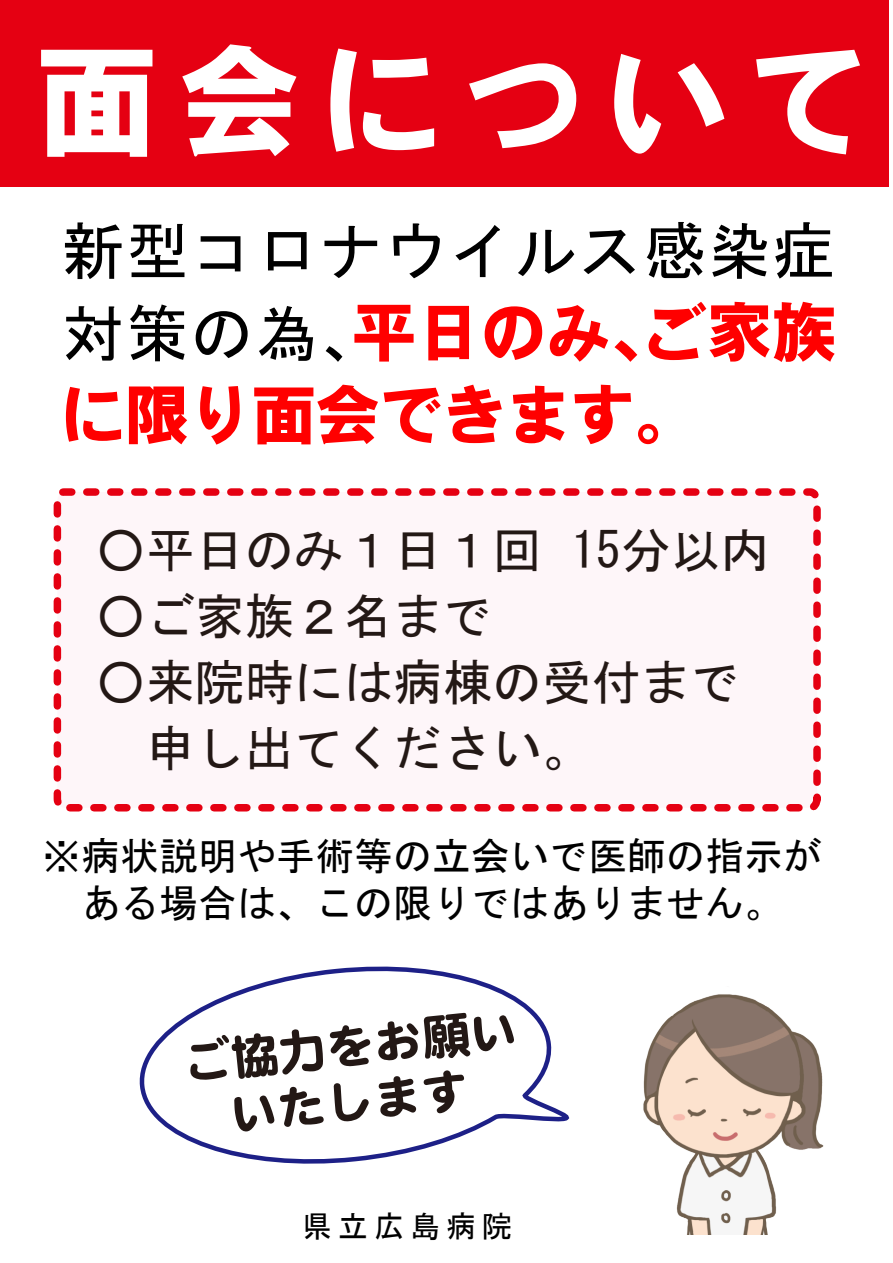
<style>
.page{position:relative;width:893px;height:1263px;background:#fff}
.page>*{position:absolute;margin:0;border:0;box-sizing:border-box;transform-origin:0 0}
.t1{font:118.5px "PMT Into Go EB";letter-spacing:.2em;color:#fff}
.t2{font:63px/82.5px "PMT Into Go EB";letter-spacing:.01em;color:#f00}
.t3{font:63px "MS Gothic";letter-spacing:.025em;color:#000}
.t4{font:49.5px/66px "MS Gothic";color:#231815}
.t5{font:600 48px/55.3px "DF Maru Gothic";color:#231815;text-align:center}
.t6{font:39px/46.5px "MS Gothic";color:#000;text-align:center}
.t7{font:30px "MS Gothic";letter-spacing:.2em;color:#000}
.s1{font-family:"MS Gothic";color:#000}
</style>
<div class="page">
<div style="left:0;top:0;width:889px;height:187px;background:#e50012"></div>
<div style="left:53px;top:488px;width:768px;height:324px;background:#fef6f9"></div>
<img style="left:643px;top:994px;width:181px;height:240px">
<svg style="left:139px;top:966px;width:431px;height:198px"></svg>
<h1 class="t1" style="left:38px;top:28px;width:831px">面会について</h1>
<p class="t3" style="left:62px;top:219px;width:776px">新型コロナウイルス感染症</p>
<p class="t2" style="left:61px;top:290px;width:775px"><span class="s1">対策の為、</span>平日のみ、ご家族に限り面会できます。</p>
<p class="t4" style="left:96px;top:517px;width:675px">○平日のみ１日１回 15分以内</p>
<p class="t4" style="left:96px;top:583px;width:397px">○ご家族２名まで</p>
<p class="t4" style="left:146px;top:649px;width:595px;text-indent:-50px">○来院時には病棟の受付まで申し出てください。</p>
<p class="t6" style="left:42px;top:833px;width:781px">※病状説明や手術等の立会いで医師の指示がある場合は、この限りではありません。</p>
<p class="t5" style="left:180px;top:1036px;width:338px;rotate:-6deg">ご協力をお願いいたします</p>
<p class="t7" style="left:302px;top:1211px;width:211px">県立広島病院</p>
</div>
